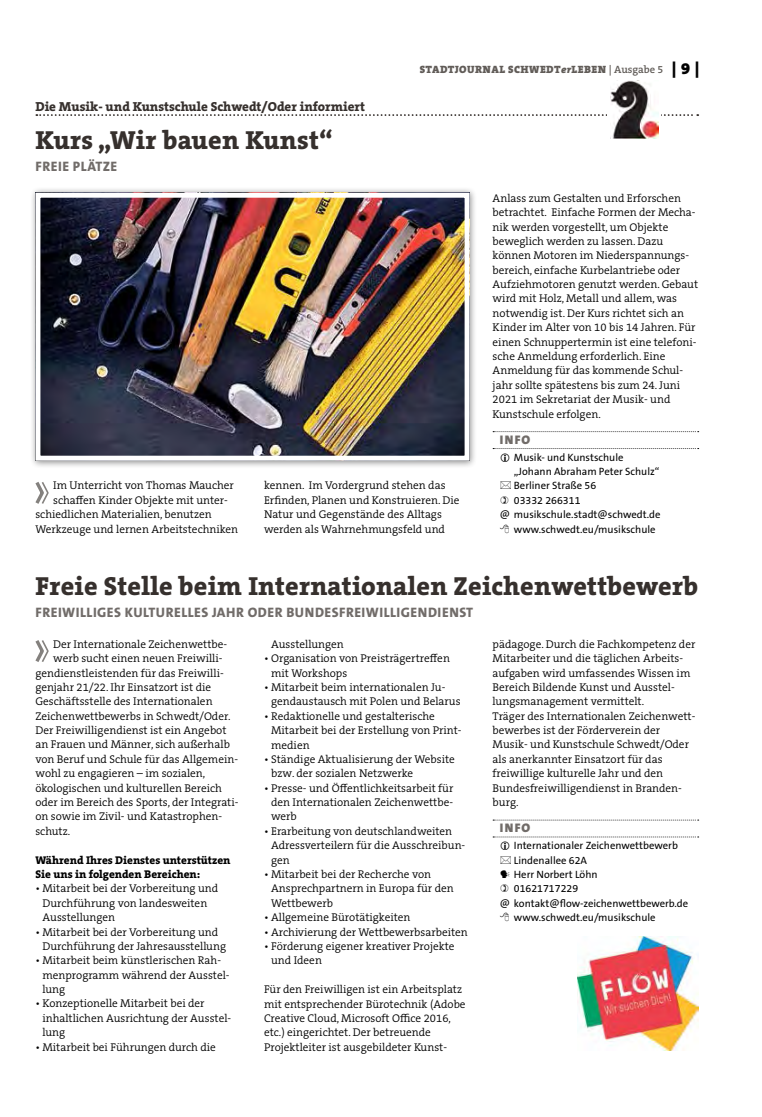
<style>
.page{position:relative;width:762px;height:1117px;background:#fff}
.page>*{position:absolute;margin:0;border:0;box-sizing:border-box;transform-origin:0 0}
.t1{font:800 26.25px "The Serif B W8";letter-spacing:.01em;color:#36302d}
.t2{font:800 13.75px "The Sans B W8";letter-spacing:.035em;color:#716c69}
.t3{font:800 13.12px "The Serif B W8";color:#36302d}
.t4{font:900 12.5px "The Sans B W9";letter-spacing:.11em;color:#716c69}
.t5{font:300 11.25px/14.4px "The Serif B W4";color:#000}
.t6{font:800 11.25px/14.4px "The Serif B W8";color:#000}
.t7{font:10.62px "The Sans B W5 Plain";color:#000}
.t8{font:900 10.62px "The Serif B W9";letter-spacing:.045em;color:#615c58}
.s1{font-style:italic}
.s2{font-family:"The Serif B W6";font-weight:600}
.s3{font-size:16.25px;color:#000}
</style>
<div class="page">
<svg style="left:36px;top:114px;width:662px;height:2px"></svg>
<div style="left:608px;top:81px;width:53px;height:58px;background:#fff"></div>
<img style="left:610px;top:81px;width:48px;height:58px">
<svg style="left:493px;top:431px;width:206px;height:1px"></svg>
<svg style="left:35px;top:482px;width:14px;height:22px"></svg>
<div style="left:30px;top:187px;width:447px;height:281px;background:#000;opacity:.45"></div>
<img style="left:41px;top:199px;width:422px;height:255px">
<div style="left:35px;top:193px;width:434px;height:267px;border:5px solid #fff"></div>
<svg style="left:493px;top:819px;width:206px;height:1px"></svg>
<svg style="left:35px;top:640px;width:14px;height:22px"></svg>
<img style="left:578px;top:936px;width:120px;height:114px">
<svg style="left:493px;top:448px;width:206px;height:2px"></svg>
<svg style="left:493px;top:836px;width:206px;height:2px"></svg>
<p class="t3" style="left:35px;top:97px;width:331px">Die Musik- und Kunstschule Schwedt/Oder informiert</p>
<h1 class="t1" style="left:35px;top:123px;width:299px">Kurs „Wir bauen Kunst“</h1>
<p class="t2" style="left:36px;top:157px;width:83px">FREIE PLÄTZE</p>
<p class="t8" style="left:420px;top:63px;width:281px">STADTJOURNAL SCHWEDT<span class="s1">er</span>LEBEN <span class="s2">| Ausgabe 5</span> <span class="s3">| 9 |</span></p>
<p class="t5" style="left:53px;top:478px;width:182px">Im Unterricht von Thomas Maucher</p>
<p class="t5" style="left:53px;top:493px;width:176px">schaffen Kinder Objekte mit unter-</p>
<p class="t5" style="left:35px;top:507px;width:178px">schiedlichen Materialien, benutzen</p>
<p class="t5" style="left:35px;top:521px;width:204px">Werkzeuge und lernen Arbeitstechniken</p>
<p class="t5" style="left:264px;top:478px;width:197px">kennen. Im Vordergrund stehen das Erfinden, Planen und Konstruieren. Die Natur und Gegenstände des Alltags werden als Wahrnehmungsfeld und</p>
<p class="t5" style="left:493px;top:191px;width:207px">Anlass zum Gestalten und Erforschen betrachtet. Einfache Formen der Mecha&shy;nik werden vorgestellt, um Objekte beweglich werden zu lassen. Dazu können Motoren im Niederspannungs&shy;bereich, einfache Kurbelantriebe oder Aufziehmotoren genutzt werden. Gebaut wird mit Holz, Metall und allem, was notwendig ist. Der Kurs richtet sich an Kinder im Alter von 10 bis 14 Jahren. Für einen Schnuppertermin ist eine telefoni&shy;sche Anmeldung erforderlich. Eine Anmeldung für das kommende Schul&shy;jahr sollte spätestens bis zum 24. Juni 2021 im Sekretariat der Musik- und Kunstschule erfolgen.</p>
<p class="t4" style="left:500px;top:431px;width:32px">INFO</p>
<p class="t7" style="left:514px;top:450px;width:111px">Musik- und Kunstschule</p>
<p class="t7" style="left:514px;top:464px;width:147px">„Johann Abraham Peter Schulz“</p>
<p class="t7" style="left:514px;top:479px;width:84px">Berliner Straße 56</p>
<p class="t7" style="left:514px;top:493px;width:68px">03332 266311</p>
<p class="t7" style="left:500px;top:507px;width:162px">@ musikschule.stadt@schwedt.de</p>
<p class="t7" style="left:514px;top:522px;width:143px">www.schwedt.eu/musikschule</p>
<h1 class="t1" style="left:35px;top:568px;width:664px">Freie Stelle beim Internationalen Zeichenwettbewerb</h1>
<p class="t2" style="left:36px;top:603px;width:439px">FREIWILLIGES KULTURELLES JAHR ODER BUNDESFREIWILLIGENDIENST</p>
<p class="t5" style="left:53px;top:636px;width:175px">Der Internationale Zeichenwettbe-</p>
<p class="t5" style="left:53px;top:651px;width:171px">werb sucht einen neuen Freiwilli-</p>
<p class="t5" style="left:35px;top:665px;width:190px">gendienstleistenden für das Freiwilli-</p>
<p class="t5" style="left:35px;top:679px;width:177px">genjahr 21/22. Ihr Einsatzort ist die</p>
<p class="t5" style="left:35px;top:694px;width:179px">Geschäftsstelle des Internationalen</p>
<p class="t5" style="left:35px;top:708px;width:197px">Zeichenwettbewerbs in Schwedt/Oder.</p>
<p class="t5" style="left:35px;top:723px;width:193px">Der Freiwilligendienst ist ein Angebot</p>
<p class="t5" style="left:35px;top:737px;width:196px">an Frauen und Männer, sich außerhalb</p>
<p class="t5" style="left:35px;top:751px;width:204px">von Beruf und Schule für das Allgemein-</p>
<p class="t5" style="left:35px;top:766px;width:171px">wohl zu engagieren – im sozialen,</p>
<p class="t5" style="left:35px;top:780px;width:188px">ökologischen und kulturellen Bereich</p>
<p class="t5" style="left:35px;top:794px;width:204px">oder im Bereich des Sports, der Integrati-</p>
<p class="t5" style="left:35px;top:809px;width:188px">on sowie im Zivil- und Katastrophen-</p>
<p class="t5" style="left:35px;top:823px;width:36px">schutz.</p>
<p class="t6" style="left:35px;top:852px;width:196px">Während Ihres Dienstes unterstützen<br>Sie uns in folgenden Bereichen:</p>
<p class="t5" style="left:43px;top:881px;width:177px;text-indent:-7px">• Mitarbeit bei der Vorbereitung und<br>Durchführung von landesweiten<br>Ausstellungen</p>
<p class="t5" style="left:43px;top:924px;width:185px;text-indent:-7px">• Mitarbeit bei der Vorbereitung und<br>Durchführung der Jahresausstellung</p>
<p class="t5" style="left:43px;top:953px;width:189px;text-indent:-7px">• Mitarbeit beim künstlerischen Rah&shy;menprogramm während der Ausstel&shy;lung</p>
<p class="t5" style="left:43px;top:996px;width:190px;text-indent:-7px">• Konzeptionelle Mitarbeit bei der inhaltlichen Ausrichtung der Ausstel&shy;lung</p>
<p class="t5" style="left:35px;top:1039px;width:182px">• Mitarbeit bei Führungen durch die</p>
<p class="t5" style="left:493px;top:636px;width:204px">pädagoge. Durch die Fachkompetenz der Mitarbeiter und die täglichen Arbeits&shy;aufgaben wird umfassendes Wissen im Bereich Bildende Kunst und Ausstel&shy;lungsmanagement vermittelt.<br>Träger des Internationalen Zeichenwett&shy;bewerbes ist der Förderverein der Musik- und Kunstschule Schwedt/Oder als anerkannter Einsatzort für das freiwillige kulturelle Jahr und den Bundesfreiwilligendienst in Branden&shy;burg.</p>
<p class="t4" style="left:500px;top:819px;width:32px">INFO</p>
<p class="t7" style="left:514px;top:838px;width:165px">Internationaler Zeichenwettbewerb</p>
<p class="t7" style="left:514px;top:852px;width:75px">Lindenallee 62A</p>
<p class="t7" style="left:514px;top:867px;width:85px">Herr Norbert Löhn</p>
<p class="t7" style="left:514px;top:881px;width:66px">01621717229</p>
<p class="t7" style="left:500px;top:896px;width:190px">@ kontakt@flow-zeichenwettbewerb.de</p>
<p class="t7" style="left:514px;top:910px;width:143px">www.schwedt.eu/musikschule</p>
<p class="t5" style="left:271px;top:636px;width:74px">Ausstellungen</p>
<p class="t5" style="left:271px;top:651px;width:180px;text-indent:-7px">• Organisation von Preisträgertreffen mit Workshops</p>
<p class="t5" style="left:271px;top:679px;width:191px;text-indent:-7px">• Mitarbeit beim internationalen Ju&shy;gendaustausch mit Polen und Belarus</p>
<p class="t5" style="left:271px;top:708px;width:192px;text-indent:-7px">• Redaktionelle und gestalterische<br>Mitarbeit bei der Erstellung von Print&shy;medien</p>
<p class="t5" style="left:271px;top:751px;width:185px;text-indent:-7px">• Ständige Aktualisierung der Website bzw. der sozialen Netzwerke</p>
<p class="t5" style="left:271px;top:780px;width:184px;text-align:justify;text-indent:-7px">• Presse- und Öffentlichkeitsarbeit für den Internationalen Zeichenwettbe&shy;werb</p>
<p class="t5" style="left:271px;top:823px;width:196px;text-indent:-7px">• Erarbeitung von deutschlandweiten<br>Adressverteilern für die Ausschreibun&shy;gen</p>
<p class="t5" style="left:271px;top:866px;width:184px;text-indent:-7px">• Mitarbeit bei der Recherche von<br>Ansprechpartnern in Europa für den<br>Wettbewerb</p>
<p class="t5" style="left:264px;top:910px;width:148px">• Allgemeine Bürotätigkeiten</p>
<p class="t5" style="left:264px;top:924px;width:205px">• Archivierung der Wettbewerbsarbeiten</p>
<p class="t5" style="left:271px;top:938px;width:185px;text-indent:-7px">• Förderung eigener kreativer Projekte und Ideen</p>
<p class="t5" style="left:264px;top:981px;width:203px">Für den Freiwilligen ist ein Arbeitsplatz mit entsprechender Bürotechnik (Adobe Creative Cloud, Microsoft Office 2016, etc.) eingerichtet. Der betreuende Projektleiter ist ausgebildeter Kunst-</p>
</div>
